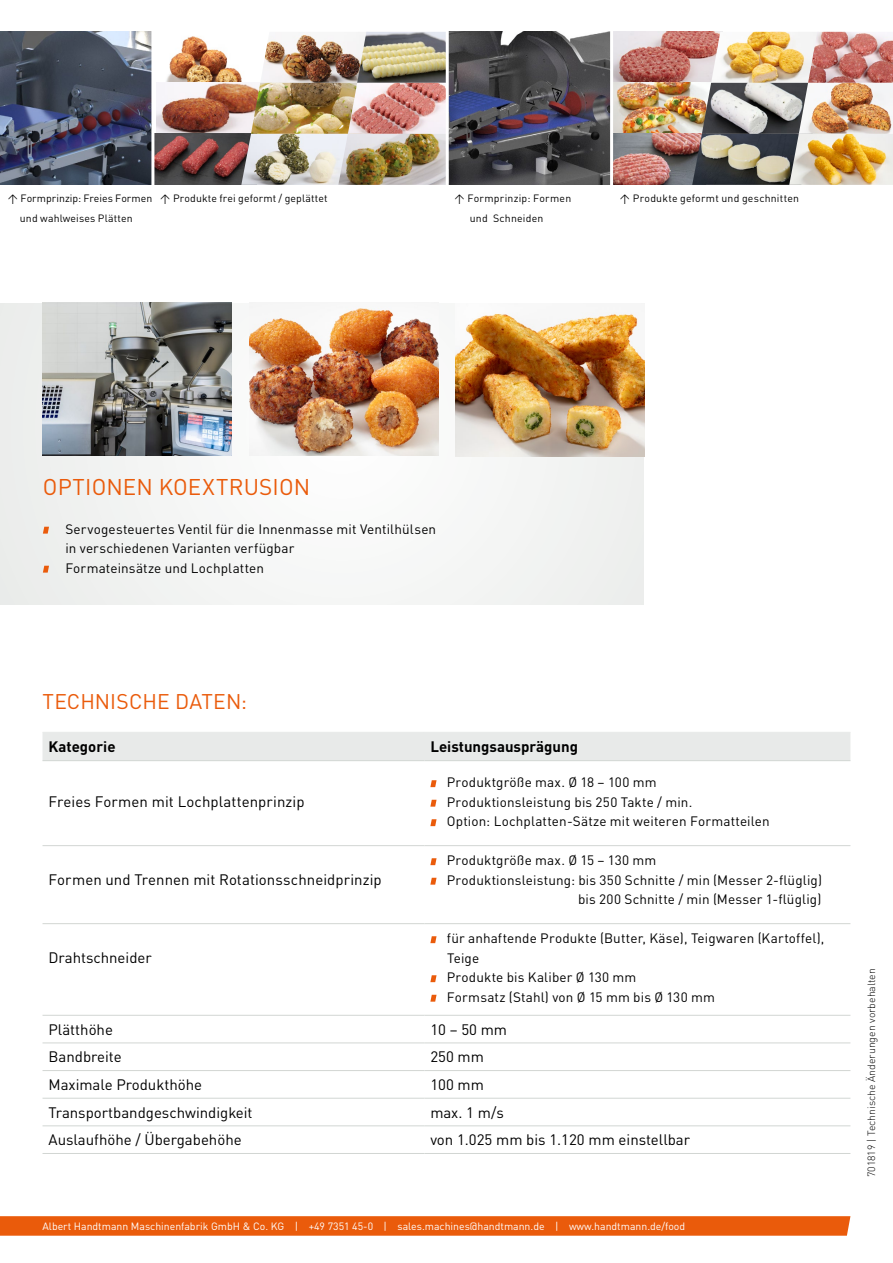
<style>
.page{position:relative;width:893px;height:1263px;background:#fff}
.page>*{position:absolute;margin:0;border:0;box-sizing:border-box;transform-origin:0 0}
.t1{font:22.5px "DIN Pro";letter-spacing:.005em;color:#ea5b0b}
.t2{font:21px "DIN Pro";color:#ea5b0b}
.t3{font:15px "DIN Pro";color:#000}
.t4{font:700 15px "DIN Pro";color:#000}
.t5{font:13.5px/19.5px "DIN Pro";letter-spacing:.01em;color:#000}
.t6{font:10.5px/19.5px "DIN Pro";letter-spacing:.02em;color:#000}
.t7{font:10.5px "DIN Pro";color:#fff}
.t8{font:300 10.5px "DIN Pro";color:#000}
</style>
<div class="page">
<div style="left:0;top:303px;width:644px;height:302px;background:#f4f5f4"></div>
<svg style="left:0;top:1216px;width:850px;height:20px;background:#ea5f11"></svg>
<img style="left:0;top:32px;width:151px;height:153px">
<img style="left:449px;top:32px;width:161px;height:153px">
<img style="left:43px;top:303px;width:189px;height:153px">
<img style="left:249px;top:308px;width:189px;height:148px">
<img style="left:456px;top:314px;width:189px;height:142px">
<img style="left:156px;top:36px;width:86px;height:47px">
<img style="left:156px;top:83px;width:95px;height:51px">
<img style="left:154px;top:134px;width:87px;height:51px">
<img style="left:260px;top:32px;width:97px;height:51px">
<img style="left:251px;top:83px;width:97px;height:51px">
<img style="left:241px;top:134px;width:97px;height:51px">
<img style="left:357px;top:32px;width:89px;height:51px">
<img style="left:348px;top:83px;width:98px;height:51px">
<img style="left:338px;top:134px;width:108px;height:51px">
<img style="left:613px;top:32px;width:98px;height:51px">
<img style="left:613px;top:83px;width:89px;height:51px">
<img style="left:613px;top:134px;width:79px;height:51px">
<img style="left:711px;top:32px;width:97px;height:51px">
<img style="left:702px;top:83px;width:97px;height:51px">
<img style="left:692px;top:134px;width:97px;height:51px">
<img style="left:808px;top:32px;width:85px;height:51px">
<img style="left:799px;top:83px;width:94px;height:51px">
<img style="left:789px;top:134px;width:104px;height:51px">
<svg style="left:43px;top:527px;width:6px;height:7px"></svg>
<svg style="left:43px;top:566px;width:6px;height:7px"></svg>
<hr style="left:43px;top:845px;width:381px;height:1px;background:#d2d6d3">
<hr style="left:424px;top:845px;width:426px;height:1px;background:#d2d6d3">
<hr style="left:43px;top:923px;width:381px;height:1px;background:#d2d6d3">
<hr style="left:424px;top:923px;width:426px;height:1px;background:#d2d6d3">
<hr style="left:43px;top:1015px;width:381px;height:1px;background:#d2d6d3">
<hr style="left:424px;top:1015px;width:426px;height:1px;background:#d2d6d3">
<hr style="left:43px;top:1042px;width:381px;height:1px;background:#d2d6d3">
<hr style="left:424px;top:1042px;width:426px;height:1px;background:#d2d6d3">
<hr style="left:43px;top:1070px;width:381px;height:1px;background:#d2d6d3">
<hr style="left:424px;top:1070px;width:426px;height:1px;background:#d2d6d3">
<hr style="left:43px;top:1098px;width:381px;height:1px;background:#d2d6d3">
<hr style="left:424px;top:1098px;width:426px;height:1px;background:#d2d6d3">
<hr style="left:43px;top:1125px;width:381px;height:1px;background:#d2d6d3">
<hr style="left:424px;top:1125px;width:426px;height:1px;background:#d2d6d3">
<hr style="left:43px;top:1153px;width:381px;height:1px;background:#d2d6d3">
<hr style="left:424px;top:1153px;width:426px;height:1px;background:#d2d6d3">
<div style="left:43px;top:732px;width:807px;height:29px;background:#e8eae9"></div>
<svg style="left:430px;top:780px;width:7px;height:7px"></svg>
<svg style="left:430px;top:800px;width:7px;height:7px"></svg>
<svg style="left:430px;top:819px;width:7px;height:7px"></svg>
<svg style="left:430px;top:858px;width:7px;height:7px"></svg>
<svg style="left:430px;top:878px;width:7px;height:7px"></svg>
<svg style="left:430px;top:936px;width:7px;height:7px"></svg>
<svg style="left:430px;top:975px;width:7px;height:7px"></svg>
<svg style="left:430px;top:995px;width:7px;height:7px"></svg>
<p class="t6" style="left:7px;top:187px;width:322px">↑ Formprinzip: Freies Formen ↑ Produkte frei geformt / geplättet</p>
<p class="t6" style="left:619px;top:187px;width:181px">↑ Produkte geformt und geschnitten</p>
<p class="t6" style="left:20px;top:207px;width:114px">und wahlweises Plätten</p>
<p class="t6" style="left:470px;top:187px;width:103px;text-indent:-16px">↑ Formprinzip: Formen und Schneiden</p>
<h1 class="t1" style="left:43px;top:469px;width:269px">OPTIONEN KOEXTRUSION</h1>
<p class="t5" style="left:65px;top:518px;width:372px">Servogesteuertes Ventil für die Innenmasse mit Ventilhülsen in verschiedenen Varianten verfügbar<br>Formateinsätze und Lochplatten</p>
<h2 class="t2" style="left:43px;top:685px;width:206px">TECHNISCHE DATEN:</h2>
<p class="t4" style="left:49px;top:734px;width:69px">Kategorie</p>
<p class="t4" style="left:430px;top:734px;width:149px">Leistungsausprägung</p>
<p class="t3" style="left:49px;top:789px;width:257px">Freies Formen mit Lochplattenprinzip</p>
<p class="t3" style="left:49px;top:867px;width:335px">Formen und Trennen mit Rotationsschneidprinzip</p>
<p class="t3" style="left:49px;top:945px;width:105px">Drahtschneider</p>
<p class="t5" style="left:447px;top:771px;width:324px">Produktgröße max. Ø 18 – 100 mm<br>Produktionsleistung bis 250 Takte / min.<br>Option: Lochplatten-Sätze mit weiteren Formatteilen</p>
<p class="t5" style="left:447px;top:849px;width:211px">Produktgröße max. Ø 15 – 130 mm</p>
<p class="t5" style="left:447px;top:869px;width:377px">Produktionsleistung: bis 350 Schnitte / min (Messer 2-flüglig)</p>
<p class="t5" style="left:578px;top:888px;width:245px">bis 200 Schnitte / min (Messer 1-flüglig)</p>
<p class="t5" style="left:447px;top:927px;width:379px">für anhaftende Produkte (Butter, Käse), Teigwaren (Kartoffel), Teige<br>Produkte bis Kaliber Ø 130 mm<br>Formsatz (Stahl) von Ø 15 mm bis Ø 130 mm</p>
<p class="t3" style="left:49px;top:1017px;width:66px">Plätthöhe</p>
<p class="t3" style="left:430px;top:1017px;width:78px">10 – 50 mm</p>
<p class="t3" style="left:49px;top:1045px;width:75px">Bandbreite</p>
<p class="t3" style="left:430px;top:1045px;width:55px">250 mm</p>
<p class="t3" style="left:49px;top:1073px;width:155px">Maximale Produkthöhe</p>
<p class="t3" style="left:430px;top:1073px;width:55px">100 mm</p>
<p class="t3" style="left:49px;top:1100px;width:205px">Transportbandgeschwindigkeit</p>
<p class="t3" style="left:430px;top:1100px;width:75px">max. 1 m/s</p>
<p class="t3" style="left:49px;top:1128px;width:195px">Auslaufhöhe / Übergabehöhe</p>
<p class="t3" style="left:430px;top:1128px;width:261px">von 1.025 mm bis 1.120 mm einstellbar</p>
<p class="t7" style="left:43px;top:1218px;width:644px">Albert Handtmann Maschinenfabrik GmbH &amp; Co. KG | +49 7351 45-0 | sales.machines@handtmann.de | www.handtmann.de/food</p>
<p class="t8" style="left:863px;top:1177px;width:210px;rotate:-90deg">701819 | Technische Änderungen vorbehalten</p>
</div>
